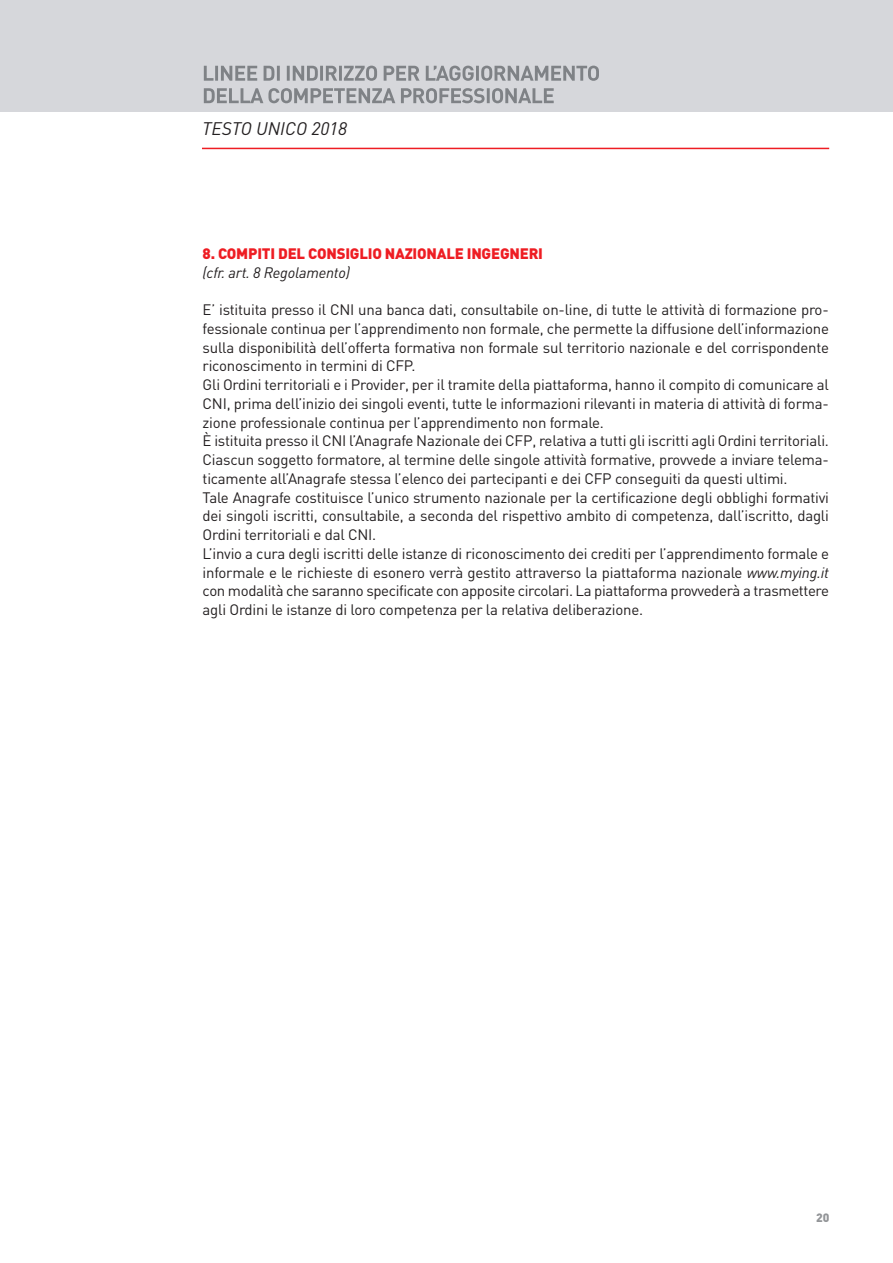
<style>
.page{position:relative;width:893px;height:1263px;background:#fff}
.page>*{position:absolute;margin:0;border:0;box-sizing:border-box;transform-origin:0 0}
.t1{font:italic 18px "DIN";color:#231f20}
.t2{font:15px/18.8px "DIN";letter-spacing:-.015em;color:#231f20}
.t3{font:900 15px "DIN";letter-spacing:-.015em;color:#ee1d23}
.t4{font:italic 15px "DIN";letter-spacing:-.015em;color:#231f20}
.t5{font:900 12px "DIN";color:#939598}
.s1{font-style:italic}
</style>
<div class="page">
<div style="left:0;top:0;width:893px;height:111px;background:#d6d7db"></div>
<svg style="left:204px;top:66px;width:270px;height:15px"></svg>
<svg style="left:204px;top:88px;width:269px;height:15px"></svg>
<hr style="left:202px;top:148px;width:627px;height:1px;background:#ee1d23">
<p class="t1" style="left:202px;top:122px;width:147px">TESTO UNICO 2018</p>
<p class="t3" style="left:203px;top:248px;width:342px">8. COMPITI DEL CONSIGLIO NAZIONALE INGEGNERI</p>
<p class="t4" style="left:203px;top:267px;width:149px">(cfr. art. 8 Regolamento)</p>
<p class="t2" style="left:203px;top:302px;width:628px">E’ istituita presso il CNI una banca dati, consultabile on-line, di tutte le attività di formazione pro&shy;fessionale continua per l’apprendimento non formale, che permette la diffusione dell’informazione sulla disponibilità dell’offerta formativa non formale sul territorio nazionale e del corrispondente riconoscimento in termini di CFP.<br>Gli Ordini territoriali e i Provider, per il tramite della piattaforma, hanno il compito di comunicare al CNI, prima dell’inizio dei singoli eventi, tutte le informazioni rilevanti in materia di attività di forma&shy;zione professionale continua per l’apprendimento non formale.<br>È istituita presso il CNI l’Anagrafe Nazionale dei CFP, relativa a tutti gli iscritti agli Ordini territoriali.<br>Ciascun soggetto formatore, al termine delle singole attività formative, provvede a inviare telema&shy;ticamente all’Anagrafe stessa l’elenco dei partecipanti e dei CFP conseguiti da questi ultimi.<br>Tale Anagrafe costituisce l’unico strumento nazionale per la certificazione degli obblighi formativi dei singoli iscritti, consultabile, a seconda del rispettivo ambito di competenza, dall’iscritto, dagli Ordini territoriali e dal CNI.<br>L’invio a cura degli iscritti delle istanze di riconoscimento dei crediti per l’apprendimento formale e informale e le richieste di esonero verrà gestito attraverso la piattaforma nazionale <span class="s1">www.mying.it </span>con modalità che saranno specificate con apposite circolari. La piattaforma provvederà a trasmettere agli Ordini le istanze di loro competenza per la relativa deliberazione.</p>
<p class="t5" style="left:816px;top:1213px;width:15px">20</p>
</div>
